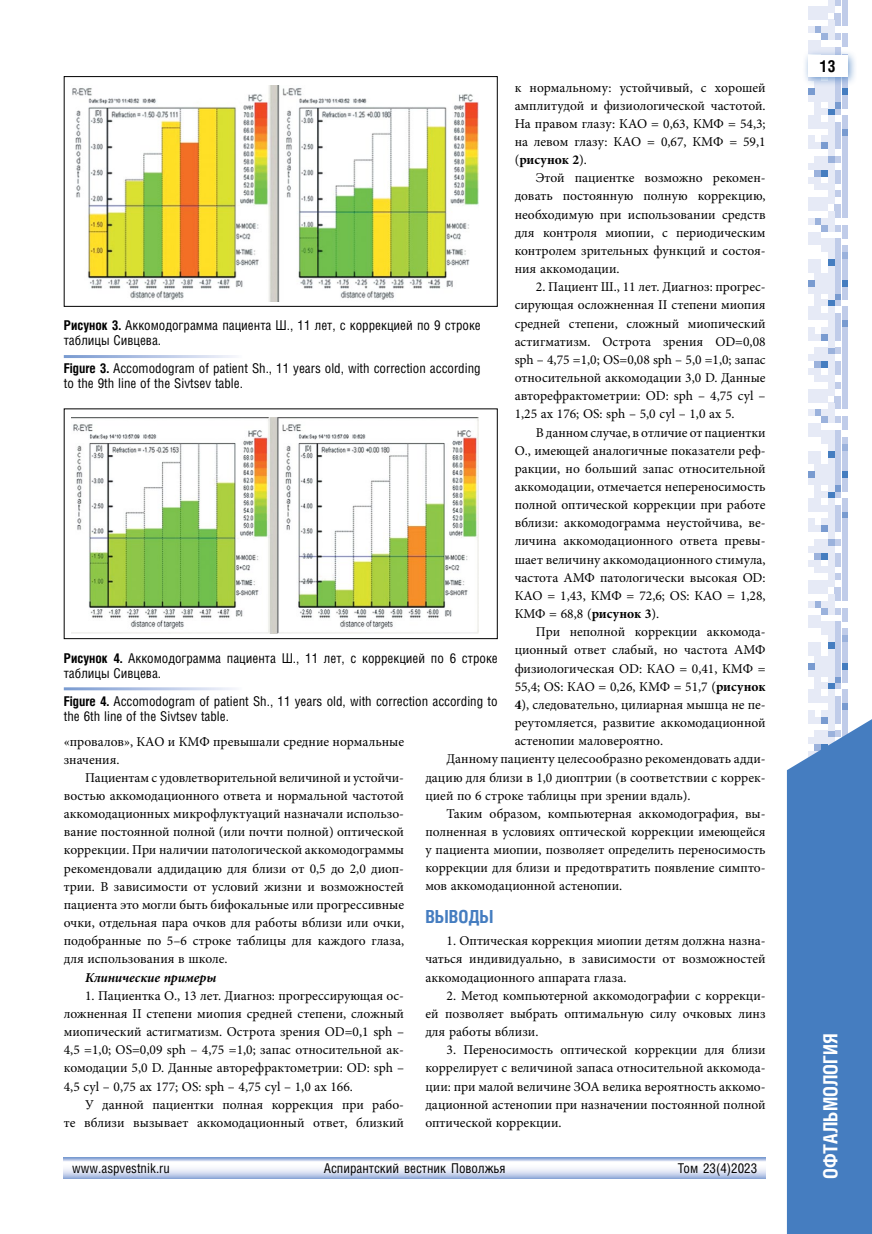
<style>
.page{position:relative;width:872px;height:1234px;background:#fff}
.page>*{position:absolute;margin:0;border:0;box-sizing:border-box;transform-origin:0 0}
.t1{font:700 19.5px "Helios Cond C";color:#fff}
.t2{font:700 18px "Helios Cond C";color:#457dc0}
.t3{font:700 16.5px "Helios Cond C";color:#000}
.t4{font:13.5px/18.1px "Minion Pro";color:#000;text-align:justify}
.t5{font:13.5px/15px "Helios Cond C";color:#000}
.t6{font:italic 700 13.5px "Minion Pro";letter-spacing:-.005em;color:#000}
.s1{font-weight:700}
</style>
<div class="page">
<svg style="left:808px;top:676px;width:39px;height:30px"></svg>
<div style="left:841px;top:669px;width:6px;height:7px;background:#c0cce9"></div>
<div style="left:835px;top:669px;width:6px;height:7px;background:#c0cce9"></div>
<div style="left:828px;top:669px;width:6px;height:7px;background:#e6eaf6"></div>
<div style="left:821px;top:669px;width:6px;height:7px;background:#e6eaf6"></div>
<div style="left:815px;top:669px;width:6px;height:7px;background:#e6eaf6"></div>
<div style="left:808px;top:669px;width:6px;height:7px;background:#e6eaf6"></div>
<svg style="left:808px;top:573px;width:39px;height:96px"></svg>
<div style="left:841px;top:566px;width:6px;height:7px;background:#c0cce9"></div>
<div style="left:828px;top:566px;width:6px;height:7px;background:#e6eaf6"></div>
<div style="left:821px;top:566px;width:6px;height:7px;background:#e6eaf6"></div>
<div style="left:815px;top:566px;width:6px;height:7px;background:#e6eaf6"></div>
<svg style="left:808px;top:525px;width:39px;height:41px"></svg>
<div style="left:841px;top:518px;width:6px;height:7px;background:#c0cce9"></div>
<div style="left:835px;top:518px;width:6px;height:7px;background:#c0cce9"></div>
<div style="left:828px;top:518px;width:6px;height:7px;background:#e6eaf6"></div>
<div style="left:821px;top:518px;width:6px;height:7px;background:#e6eaf6"></div>
<div style="left:808px;top:518px;width:6px;height:7px;background:#e6eaf6"></div>
<svg style="left:808px;top:313px;width:39px;height:205px"></svg>
<div style="left:841px;top:306px;width:6px;height:7px;background:#c0cce9"></div>
<div style="left:828px;top:306px;width:6px;height:7px;background:#e6eaf6"></div>
<div style="left:815px;top:306px;width:6px;height:7px;background:#e6eaf6"></div>
<div style="left:808px;top:306px;width:6px;height:7px;background:#e6eaf6"></div>
<svg style="left:808px;top:259px;width:39px;height:47px"></svg>
<div style="left:841px;top:252px;width:6px;height:7px;background:#9bb2dc"></div>
<div style="left:835px;top:252px;width:6px;height:7px;background:#c0cce9"></div>
<div style="left:828px;top:252px;width:6px;height:7px;background:#e6eaf6"></div>
<svg style="left:808px;top:102px;width:39px;height:150px"></svg>
<div style="left:841px;top:95px;width:6px;height:7px;background:#c0cce9"></div>
<div style="left:835px;top:95px;width:6px;height:7px;background:#c0cce9"></div>
<div style="left:828px;top:95px;width:6px;height:7px;background:#e6eaf6"></div>
<div style="left:821px;top:95px;width:6px;height:7px;background:#e6eaf6"></div>
<div style="left:815px;top:95px;width:6px;height:7px;background:#e6eaf6"></div>
<div style="left:808px;top:95px;width:6px;height:7px;background:#e6eaf6"></div>
<svg style="left:808px;top:0;width:39px;height:95px"></svg>
<div style="left:802px;top:49px;width:56px;height:38px;background:#457dc0;opacity:.75"></div>
<div style="left:808px;top:55px;width:39px;height:22px;background:#fff"></div>
<svg style="left:787px;top:706px;width:85px;height:527px;background:#5185c4"></svg>
<svg style="left:64px;top:1157px;width:701px;height:21px"></svg>
<img style="left:72px;top:86px;width:406px;height:215px">
<div style="left:64px;top:76px;width:433px;height:231px;border:1px solid #000"></div>
<img style="left:72px;top:418px;width:406px;height:215px">
<div style="left:64px;top:408px;width:433px;height:231px;border:1px solid #000"></div>
<p class="t4" style="left:514px;top:78px;width:252px">к нормальному: устойчивый, с хорошей амплитудой и физиологической частотой.<br>На правом глазу: КАО = 0,63, КМФ = 54,3; на левом глазу: КАО = 0,67, КМФ = 59,1 (<span class="s1">рисунок 2</span>).</p>
<p class="t4" style="left:514px;top:169px;width:252px;text-indent:21px">Этой пациентке возможно рекомен&shy;довать постоянную полную коррекцию, необходимую при использовании средств для контроля миопии, с периодическим контролем зрительных функций и состоя&shy;ния аккомодации.</p>
<p class="t4" style="left:514px;top:278px;width:252px;text-indent:21px">2. Пациент Ш., 11 лет. Диагноз: прогрес&shy;сирующая осложненная II степени миопия средней степени, сложный миопический астигматизм. Острота зрения OD=0,08 sph – 4,75 =1,0; OS=0,08 sph – 5,0 =1,0; запас относительной аккомодации 3,0 D. Данные авторефрактометрии: OD: sph – 4,75 cyl – 1,25 ax 176; OS: sph – 5,0 cyl – 1,0 ax 5.</p>
<p class="t4" style="left:514px;top:423px;width:252px;text-indent:21px">В данном случае, в отличие от пациентки О., имеющей аналогичные показатели реф&shy;ракции, но больший запас относительной аккомодации, отмечается непереносимость полной оптической коррекции при работе вблизи: аккомодограмма неустойчива, ве&shy;личина аккомодационного ответа превы&shy;шает величину аккомодационного стимула, частота АМФ патологически высокая OD:<br>КАО = 1,43, КМФ = 72,6; OS: КАО = 1,28, КМФ = 68,8 (<span class="s1">рисунок 3</span>).</p>
<p class="t4" style="left:536px;top:622px;width:231px">При неполной коррекции аккомода-</p>
<p class="t4" style="left:514px;top:641px;width:252px">ционный ответ слабый, но частота АМФ</p>
<p class="t4" style="left:514px;top:659px;width:252px">физиологическая OD: КАО = 0,41, КМФ =</p>
<p class="t4" style="left:514px;top:677px;width:252px">55,4; OS: КАО = 0,26, КМФ = 51,7 (<span class="s1">рисунок</span></p>
<p class="t4" style="left:514px;top:695px;width:252px"><span class="s1">4</span>), следовательно, цилиарная мышца не пе-</p>
<p class="t4" style="left:514px;top:713px;width:252px">реутомляется, развитие аккомодационной</p>
<p class="t4" style="left:514px;top:731px;width:150px">астенопии маловероятно.</p>
<p class="t4" style="left:446px;top:749px;width:320px">Данному пациенту целесообразно рекомендовать адди-</p>
<p class="t4" style="left:425px;top:768px;width:342px">дацию для близи в 1,0 диоптрии (в соответствии с коррек-</p>
<p class="t4" style="left:425px;top:786px;width:267px">цией по 6 строке таблицы при зрении вдаль).</p>
<p class="t4" style="left:446px;top:804px;width:320px">Таким образом, компьютерная аккомодография, вы-</p>
<p class="t4" style="left:425px;top:822px;width:342px">полненная в условиях оптической коррекции имеющейся</p>
<p class="t4" style="left:425px;top:840px;width:342px">у пациента миопии, позволяет определить переносимость</p>
<p class="t4" style="left:425px;top:858px;width:342px">коррекции для близи и предотвратить появление симпто-</p>
<p class="t4" style="left:425px;top:876px;width:198px">мов аккомодационной астенопии.</p>
<h2 class="t2" style="left:425px;top:905px;width:70px">ВЫВОДЫ</h2>
<p class="t4" style="left:425px;top:931px;width:342px;text-indent:21px">1. Оптическая коррекция миопии детям должна назна&shy;чаться индивидуально, в зависимости от возможностей аккомодационного аппарата глаза.</p>
<p class="t4" style="left:425px;top:986px;width:342px;text-indent:21px">2. Метод компьютерной аккомодографии с коррекци&shy;ей позволяет выбрать оптимальную силу очковых линз для работы вблизи.</p>
<p class="t4" style="left:425px;top:1040px;width:342px;text-indent:21px">3. Переносимость оптической коррекции для близи коррелирует с величиной запаса относительной аккомода&shy;ции: при малой величине ЗОА велика вероятность аккомо&shy;дационной астенопии при назначении постоянной полной оптической коррекции.</p>
<p class="t5" style="left:64px;top:318px;width:418px"><span class="s1">Рисунок 3.</span> Аккомодограмма пациента Ш., 11 лет, с коррекцией по 9 строке таблицы Сивцева.</p>
<p class="t5" style="left:64px;top:360px;width:418px"><span class="s1">Figure 3.</span> Accomodogram of patient Sh., 11 years old, with correction according to the 9th line of the Sivtsev table.</p>
<p class="t5" style="left:64px;top:650px;width:435px"><span class="s1">Рисунок 4.</span> Аккомодограмма пациента Ш., 11 лет, с коррекцией по 6 строке таблицы Сивцева.</p>
<p class="t5" style="left:64px;top:692px;width:435px"><span class="s1">Figure 4.</span> Accomodogram of patient Sh., 11 years old, with correction according to the 6th line of the Sivtsev table.</p>
<p class="t4" style="left:64px;top:732px;width:342px">«провалов», КАО и КМФ превышали средние нормальные значения.</p>
<p class="t4" style="left:64px;top:768px;width:342px;text-indent:21px">Пациентам с удовлетворительной величиной и устойчи&shy;востью аккомодационного ответа и нормальной частотой аккомодационных микрофлуктуаций назначали использо&shy;вание постоянной полной (или почти полной) оптической коррекции. При наличии патологической аккомодограммы рекомендовали аддидацию для близи от 0,5 до 2,0 диоп&shy;трии. В зависимости от условий жизни и возможностей пациента это могли быть бифокальные или прогрессивные очки, отдельная пара очков для работы вблизи или очки, подобранные по 5–6 строке таблицы для каждого глаза, для использования в школе.</p>
<p class="t6" style="left:85px;top:967px;width:133px">Клинические примеры</p>
<p class="t4" style="left:64px;top:986px;width:342px;text-indent:21px">1. Пациентка О., 13 лет. Диагноз: прогрессирующая ос&shy;ложненная II степени миопия средней степени, сложный миопический астигматизм. Острота зрения OD=0,1 sph – 4,5 =1,0; OS=0,09 sph – 4,75 =1,0; запас относительной ак&shy;комодации 5,0 D. Данные авторефрактометрии: OD: sph – 4,5 cyl – 0,75 ax 177; OS: sph – 4,75 cyl – 1,0 ax 166.</p>
<p class="t4" style="left:64px;top:1095px;width:342px;text-align:right">У данной пациентки полная коррекция при рабо-<br>те вблизи вызывает аккомодационный ответ, близкий</p>
<p class="t5" style="left:72px;top:1159px;width:99px">www.aspvestnik.ru</p>
<p class="t5" style="left:324px;top:1159px;width:183px">Аспирантский вестник Поволжья</p>
<p class="t5" style="left:678px;top:1159px;width:81px">Том 23(4)2023</p>
<p class="t3" style="left:819px;top:56px;width:18px">13</p>
<h1 class="t1" style="left:819px;top:1178px;width:145px;rotate:-90deg">Офтальмология</h1>
</div>
